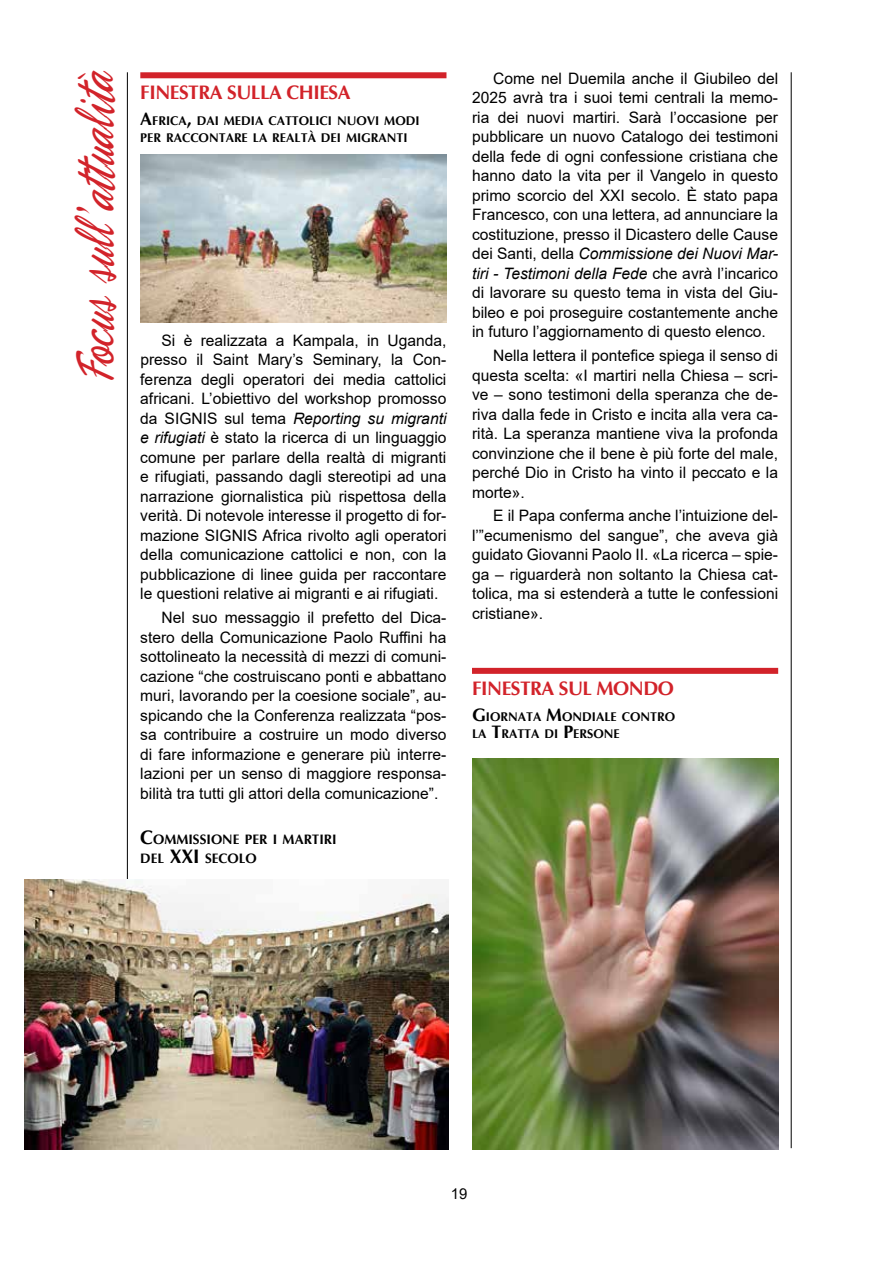
<style>
.page{position:relative;width:893px;height:1263px;background:#fff}
.page>*{position:absolute;margin:0;border:0;box-sizing:border-box;transform-origin:0 0}
.t1{font:57px "Phoenix Script FLF";color:#d2232a;scale:.7 1}
.t2{font:700 19.5px "Optima";letter-spacing:-.025em;color:#d2232a}
.t3{font:15.75px/19.5px "Arial";color:#000;text-align:justify}
.t4{font:15px "Arial";color:#000}
.t5{font:700 13.65px/19.5px "Optima";color:#000}
.t6{font:700 12.6px/17.2px "Optima";color:#000}
.s1{font-size:18px}
.s2{font-style:italic}
.s3{font-size:19.5px}
</style>
<div class="page">
<hr style="left:791px;top:72px;width:1px;height:1076px;background:#000">
<hr style="left:127px;top:72px;width:1px;height:1072px;background:#000">
<div style="left:140px;top:72px;width:306px;height:6px;background:#d2232a"></div>
<div style="left:472px;top:668px;width:306px;height:6px;background:#d2232a"></div>
<img style="left:140px;top:154px;width:306px;height:168px">
<img style="left:24px;top:879px;width:424px;height:271px">
<img style="left:472px;top:758px;width:306px;height:391px">
<h1 class="t1" style="left:66px;top:383px;width:450px;rotate:-90deg">Focus sull’attualità</h1>
<p class="t2" style="left:140px;top:80px;width:11px">FINES</p>
<p class="t2" style="left:188px;top:80px;width:74px">TRA SULLA</p>
<p class="t2" style="left:286px;top:80px;width:38px">CHIESA</p>
<p class="t6" style="left:140px;top:112px;width:281px"><span class="s1">A</span>FRICA<span class="s1">,</span> DAI MEDIA CATTOLICI NUOVI MODI<br>PER RACCONTARE LA REALTÀ DEI MIGRANTI</p>
<p class="t3" style="left:140px;top:330px;width:308px;text-indent:21px">Si è realizzata a Kampala, in Uganda, presso il Saint Mary’s Seminary, la Con&shy;ferenza degli operatori dei media cattolici africani. L’obiettivo del workshop promosso da SIGNIS sul tema <span class="s2">Reporting su migranti e rifugiati</span> è stato la ricerca di un linguaggio comune per parlare della realtà di migranti e rifugiati, passando dagli stereotipi ad una narrazione giornalistica più rispettosa della verità. Di notevole interesse il progetto di for&shy;mazione SIGNIS Africa rivolto agli operatori della comunicazione cattolici e non, con la pubblicazione di linee guida per raccontare le questioni relative ai migranti e ai rifugiati.</p>
<p class="t3" style="left:140px;top:608px;width:308px;text-indent:21px">Nel suo messaggio il prefetto del Dica&shy;stero della Comunicazione Paolo Ruffini ha sottolineato la necessità di mezzi di comuni&shy;cazione “che costruiscano ponti e abbattano muri, lavorando per la coesione sociale”, au&shy;spicando che la Conferenza realizzata “pos&shy;sa contribuire a costruire un modo diverso di fare informazione e generare più interre&shy;lazioni per un senso di maggiore responsa&shy;bilità tra tutti gli attori della comunicazione”.</p>
<p class="t5" style="left:140px;top:829px;width:198px"><span class="s3">C</span>OMMISSIONE PER I MARTIRI<br>DEL <span class="s3">XXI</span> SECOLO</p>
<p class="t3" style="left:472px;top:68px;width:308px;text-indent:21px">Come nel Duemila anche il Giubileo del 2025 avrà tra i suoi temi centrali la memo&shy;ria dei nuovi martiri. Sarà l’occasione per pubblicare un nuovo Catalogo dei testimoni della fede di ogni confessione cristiana che hanno dato la vita per il Vangelo in questo primo scorcio del XXI secolo. È stato papa Francesco, con una lettera, ad annunciare la costituzione, presso il Dicastero delle Cause dei Santi, della <span class="s2">Commissione dei Nuovi Mar&shy;tiri - Testimoni della Fede</span> che avrà l’incarico di lavorare su questo tema in vista del Giu&shy;bileo e poi proseguire costantemente anche in futuro l’aggiornamento di questo elenco.</p>
<p class="t3" style="left:472px;top:346px;width:308px;text-indent:21px">Nella lettera il pontefice spiega il senso di questa scelta: «I martiri nella Chiesa – scri&shy;ve – sono testimoni della speranza che de&shy;riva dalla fede in Cristo e incita alla vera ca&shy;rità. La speranza mantiene viva la profonda convinzione che il bene è più forte del male, perché Dio in Cristo ha vinto il peccato e la morte».</p>
<p class="t3" style="left:472px;top:506px;width:308px;text-indent:21px">E il Papa conferma anche l’intuizione del&shy;l’”ecumenismo del sangue”, che aveva già guidato Giovanni Paolo II. «La ricerca – spie&shy;ga – riguarderà non soltanto la Chiesa cat&shy;tolica, ma si estenderà a tutte le confessioni cristiane».</p>
<p class="t2" style="left:472px;top:676px;width:11px">FINES</p>
<p class="t2" style="left:520px;top:676px;width:93px">TRA SUL MONDO</p>
<p class="t6" style="left:472px;top:708px;width:205px"><span class="s1">G</span> IORNATA <span class="s1">M</span>ONDIALE CONTRO<br>LA <span class="s1">T</span>RATTA DI <span class="s1">P</span>ERSONE</p>
<p class="t4" style="left:451px;top:1183px;width:18px">19</p>
</div>
